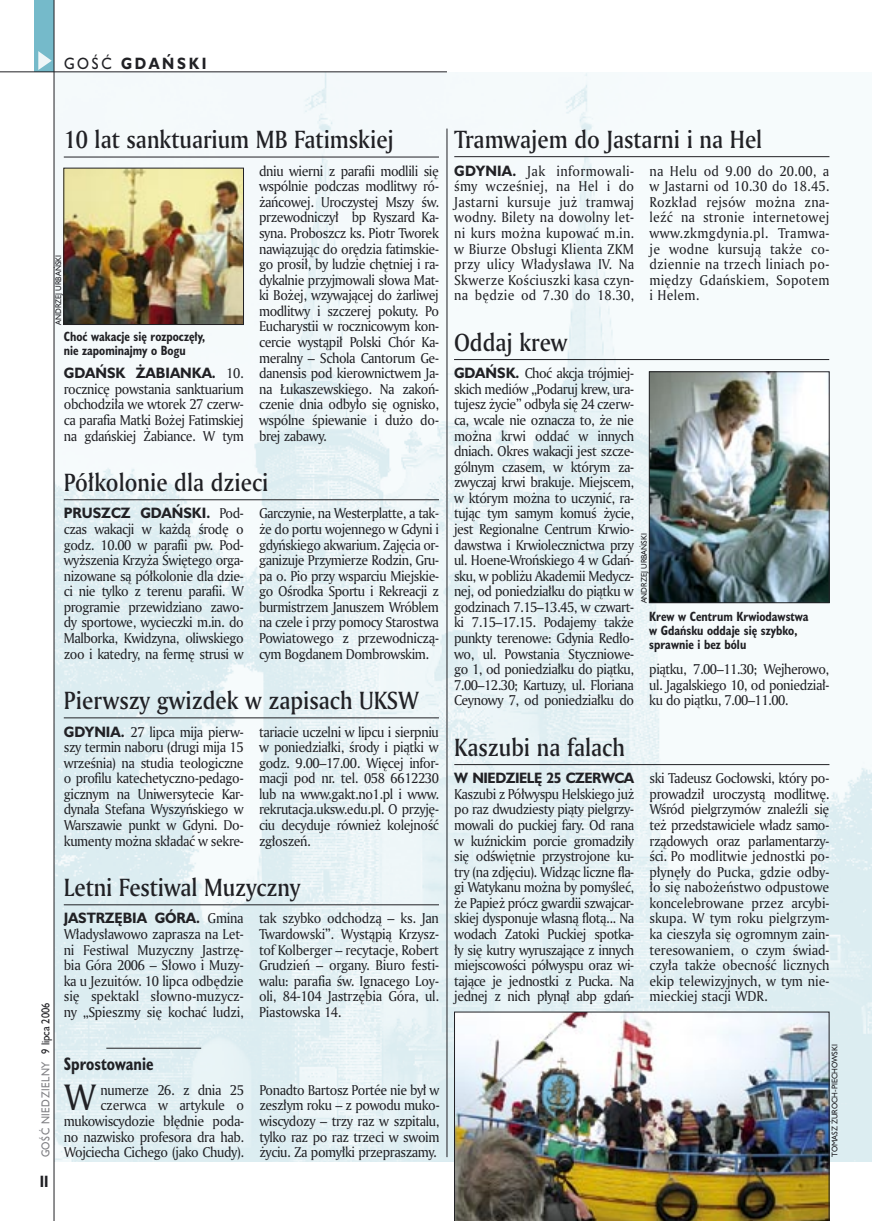
<style>
.page{position:relative;width:872px;height:1221px;background:#fff}
.page>*{position:absolute;margin:0;border:0;box-sizing:border-box;transform-origin:0 0}
._02-1_body_z_incjalem_2{font:35.55px "Amerigo PL";color:#212125;scale:.94 1}
._05d_tytyl_Kronika_AmMd_16_pt{font:24px "Amerigo Md PL";color:#212125;scale:.9 1}
._04_srodtytul_HuCB_11_pt{font:700 16.5px "Humanst 521 Cn PL";color:#212125;scale:.94 1}
._15a_temat_lewo{font:700 15px "Humanst 521 PL";letter-spacing:.2em;color:#212125;scale:.9 1}
._16_pagina_lewa{font:700 15px "Humanst 521 Cn PL";color:#212125;scale:.94 1}
._01_body_tekst{font:13.8px/15.6px "Amerigo PL";letter-spacing:-.03em;color:#212125;text-align:justify;scale:.94 1}
._02-1_body_z_incjalem_2-2{font:13.8px/15.6px "Amerigo PL";letter-spacing:-.03em;color:#212125;text-align:right;scale:.94 1}
._09_podpis_zdjecia_HuCnB{font:700 12.3px/14.4px "Humanst 521 Cn PL";color:#212125;scale:.94 1}
._18a_data_lewa_GOSC{font:10.5px "Humanst 521 PL";letter-spacing:.05em;color:#7f7f83;scale:.9 1}
._18_data_lewa{font:10.5px "Humanst 521 PL";color:#212125;scale:.9 1}
._09a_autor_zdjecia_Hu_5_pt{font:7.5px "Humanst 521 PL";color:#212125;scale:.94 1}
.s1{font-weight:400}
.s2{font-family:"Humanst 521 PL";font-weight:700}
</style>
<div class="page">
<img style="left:55px;top:72px;width:817px;height:1089px">
<div style="left:35px;top:0;width:19px;height:72px;background:#75baca"></div>
<svg style="left:38px;top:51px;width:14px;height:19px"></svg>
<hr style="left:54px;top:0;width:1px;height:1220px;background:#212125">
<hr style="left:0;top:72px;width:447px;height:1px;background:#212125">
<hr style="left:447px;top:129px;width:1px;height:1027px;background:#212125">
<hr style="left:64px;top:157px;width:375px;height:1px;background:#212125">
<hr style="left:64px;top:904px;width:375px;height:1px;background:#212125">
<hr style="left:454px;top:156px;width:375px;height:1px;background:#212125">
<img style="left:66px;top:170px;width:176px;height:153px">
<div style="left:64px;top:168px;width:180px;height:157px;border:1px solid #212125"></div>
<hr style="left:454px;top:359px;width:375px;height:1px;background:#212125">
<img style="left:651px;top:373px;width:176px;height:228px">
<div style="left:649px;top:371px;width:180px;height:232px;border:1px solid #212125"></div>
<hr style="left:64px;top:499px;width:375px;height:1px;background:#212125">
<hr style="left:64px;top:717px;width:375px;height:1px;background:#212125">
<hr style="left:454px;top:764px;width:375px;height:1px;background:#212125">
<img style="left:454px;top:1011px;width:375px;height:209px">
<hr style="left:106px;top:1047px;width:95px;height:1px;background:#212125">
<p class="_15a_temat_lewo" style="left:64px;top:53px;width:160px"><span class="s1">GOŚĆ</span> GDAŃSKI</p>
<p class="_05d_tytyl_Kronika_AmMd_16_pt" style="left:64px;top:123px;width:368px">10 lat sanktuarium MB Fatimskiej</p>
<p class="_09a_autor_zdjecia_Hu_5_pt" style="left:53px;top:325px;width:76px;rotate:-90deg">ANDRZEJ URBAŃSKI</p>
<p class="_09_podpis_zdjecia_HuCnB" style="left:64px;top:329px;width:152px">Choć wakacje się rozpoczęły, nie zapominajmy o Bogu</p>
<p class="_01_body_tekst" style="left:64px;top:365px;width:193px"><span class="s2">GDAŃSK ŻABIANKA.</span> 10. rocznicę powstania sanktuarium obchodziła we wtorek 27 czerw&shy;ca parafia Matki Bożej Fatimskiej na gdańskiej Żabiance. W tym</p>
<p class="_01_body_tekst" style="left:259px;top:162px;width:193px">dniu wierni z parafii modlili się wspólnie podczas modlitwy ró&shy;żańcowej. Uroczystej Mszy św. przewodniczył bp Ryszard Ka&shy;syna. Proboszcz ks. Piotr Tworek nawiązując do orędzia fatimskie&shy;go prosił, by ludzie chętniej i ra&shy;dykalnie przyjmowali słowa Mat&shy;ki Bożej, wzywającej do żarliwej modlitwy i szczerej pokuty. Po Eucharystii w rocznicowym kon&shy;cercie wystąpił Polski Chór Ka&shy;meralny – Schola Cantorum Ge&shy;danensis pod kierownictwem Ja&shy;na Łukaszewskiego. Na zakoń&shy;czenie dnia odbyło się ognisko, wspólne śpiewanie i dużo do&shy;brej zabawy.</p>
<p class="_05d_tytyl_Kronika_AmMd_16_pt" style="left:64px;top:466px;width:229px">Półkolonie dla dzieci</p>
<p class="_01_body_tekst" style="left:64px;top:505px;width:193px"><span class="s2">PRUSZCZ GDAŃSKI.</span> Pod&shy;czas wakacji w każdą środę o godz. 10.00 w parafii pw. Pod&shy;wyższenia Krzyża Świętego orga&shy;nizowane są półkolonie dla dzie&shy;ci nie tylko z terenu parafii. W programie przewidziano zawo&shy;dy sportowe, wycieczki m.in. do Malborka, Kwidzyna, oliwskiego zoo i katedry, na fermę strusi w</p>
<p class="_01_body_tekst" style="left:259px;top:505px;width:193px">Garczynie, na Westerplatte, a tak&shy;że do portu wojennego w Gdyni i gdyńskiego akwarium. Zajęcia or&shy;ganizuje Przymierze Rodzin, Gru&shy;pa o. Pio przy wsparciu Miejskie&shy;go Ośrodka Sportu i Rekreacji z burmistrzem Januszem Wróblem na czele i przy pomocy Starostwa Powiatowego z przewodniczą&shy;cym Bogdanem Dombrowskim.</p>
<p class="_05d_tytyl_Kronika_AmMd_16_pt" style="left:64px;top:684px;width:396px">Pierwszy gwizdek w zapisach UKSW</p>
<p class="_01_body_tekst" style="left:64px;top:723px;width:193px"><span class="s2">GDYNIA.</span> 27 lipca mija pierw&shy;szy termin naboru (drugi mija 15 września) na studia teologiczne o profilu katechetyczno-pedago&shy;gicznym na Uniwersytecie Kar&shy;dynała Stefana Wyszyńskiego w Warszawie punkt w Gdyni. Do&shy;kumenty można składać w sekre-</p>
<p class="_01_body_tekst" style="left:259px;top:723px;width:193px">tariacie uczelni w lipcu i sierpniu w poniedziałki, środy i piątki w godz. 9.00–17.00. Więcej infor&shy;macji pod nr. tel. 058 6612230 lub na www.gakt.no1.pl i www. rekrutacja.uksw.edu.pl. O przyję&shy;ciu decyduje również kolejność zgłoszeń.</p>
<p class="_18_data_lewa" style="left:38px;top:1053px;width:58px;rotate:-90deg">9 lipca 2006</p>
<p class="_18a_data_lewa_GOSC" style="left:38px;top:1157px;width:108px;rotate:-90deg">GOŚĆ NIEDZIELNY</p>
<p class="_16_pagina_lewa" style="left:40px;top:1170px;width:11px">II</p>
<p class="_05d_tytyl_Kronika_AmMd_16_pt" style="left:64px;top:871px;width:264px">Letni Festiwal Muzyczny</p>
<p class="_01_body_tekst" style="left:64px;top:910px;width:193px"><span class="s2">JASTRZĘBIA GÓRA.</span> Gmina Władysławowo zaprasza na Let&shy;ni Festiwal Muzyczny Jastrzę&shy;bia Góra 2006 – Słowo i Muzy&shy;ka u Jezuitów. 10 lipca odbędzie się spektakl słowno-muzycz&shy;ny „Spieszmy się kochać ludzi,</p>
<p class="_01_body_tekst" style="left:259px;top:910px;width:193px">tak szybko odchodzą – ks. Jan Twardowski”. Wystąpią Krzysz&shy;tof Kolberger – recytacje, Robert Grudzień – organy. Biuro festi&shy;walu: parafia św. Ignacego Loy&shy;oli, 84-104 Jastrzębia Góra, ul.<br>Piastowska 14.</p>
<p class="_04_srodtytul_HuCB_11_pt" style="left:64px;top:1052px;width:97px">Sprostowanie</p>
<p class="_02-1_body_z_incjalem_2" style="left:64px;top:1073px;width:35px">W</p>
<p class="_02-1_body_z_incjalem_2-2" style="left:64px;top:1081px;width:193px">numerze 26. z dnia 25 czerwca w artykule o mukowiscydozie błędnie poda&shy;no nazwisko profesora dra hab.<br>Wojciecha Cichego (jako Chudy).</p>
<p class="_02-1_body_z_incjalem_2-2" style="left:259px;top:1081px;width:193px;text-align:justify">Ponadto Bartosz Portée nie był w zeszłym roku – z powodu muko&shy;wiscydozy – trzy raz w szpitalu, tylko raz po raz trzeci w swoim życiu. Za pomyłki przepraszamy.</p>
<p class="_05d_tytyl_Kronika_AmMd_16_pt" style="left:454px;top:123px;width:344px">Tramwajem do Jastarni i na Hel</p>
<p class="_01_body_tekst" style="left:454px;top:162px;width:193px"><span class="s2">GDYNIA.</span> Jak informowali&shy;śmy wcześniej, na Hel i do Jastarni kursuje już tramwaj wodny. Bilety na dowolny let&shy;ni kurs można kupować m.in. w Biurze Obsługi Klienta ZKM przy ulicy Władysława IV. Na Skwerze Kościuszki kasa czyn&shy;na będzie od 7.30 do 18.30,</p>
<p class="_01_body_tekst" style="left:649px;top:162px;width:193px">na Helu od 9.00 do 20.00, a w Jastarni od 10.30 do 18.45.<br>Rozkład rejsów można zna&shy;leźć na stronie internetowej www.zkmgdynia.pl. Tramwa&shy;je wodne kursują także co&shy;dziennie na trzech liniach po&shy;między Gdańskiem, Sopotem i Helem.</p>
<p class="_05d_tytyl_Kronika_AmMd_16_pt" style="left:454px;top:326px;width:128px">Oddaj krew</p>
<p class="_01_body_tekst" style="left:454px;top:365px;width:193px"><span class="s2">GDAŃSK.</span> Choć akcja trójmiej&shy;skich mediów „Podaruj krew, ura&shy;tujesz życie” odbyła się 24 czerw&shy;ca, wcale nie oznacza to, że nie można krwi oddać w innych dniach. Okres wakacji jest szcze&shy;gólnym czasem, w którym za&shy;zwyczaj krwi brakuje. Miejscem, w którym można to uczynić, ra&shy;tując tym samym komuś życie, jest Regionalne Centrum Krwio&shy;dawstwa i Krwiolecznictwa przy ul. Hoene-Wrońskiego 4 w Gdań&shy;sku, w pobliżu Akademii Medycz&shy;nej, od poniedziałku do piątku w godzinach 7.15–13.45, w czwart&shy;ki 7.15–17.15. Podajemy także punkty terenowe: Gdynia Redło&shy;wo, ul. Powstania Styczniowe&shy;go 1, od poniedziałku do piątku, 7.00–12.30; Kartuzy, ul. Floriana Ceynowy 7, od poniedziałku do</p>
<p class="_09a_autor_zdjecia_Hu_5_pt" style="left:639px;top:603px;width:76px;rotate:-90deg">ANDRZEJ URBAŃSKI</p>
<p class="_09_podpis_zdjecia_HuCnB" style="left:649px;top:608px;width:171px">Krew w Centrum Krwiodawstwa w Gdańsku oddaje się szybko, sprawnie i bez bólu</p>
<p class="_01_body_tekst" style="left:649px;top:661px;width:193px">piątku, 7.00–11.30; Wejherowo, ul. Jagalskiego 10, od poniedział&shy;ku do piątku, 7.00–11.00.</p>
<p class="_05d_tytyl_Kronika_AmMd_16_pt" style="left:454px;top:731px;width:191px">Kaszubi na falach</p>
<p class="_01_body_tekst" style="left:454px;top:770px;width:193px"><span class="s2">W NIEDZIELĘ 25 CZERWCA </span>Kaszubi z Półwyspu Helskiego już po raz dwudziesty piąty pielgrzy&shy;mowali do puckiej fary. Od rana w kuźnickim porcie gromadziły się odświętnie przystrojone ku&shy;try (na zdjęciu). Widząc liczne fla&shy;gi Watykanu można by pomyśleć, że Papież prócz gwardii szwajcar&shy;skiej dysponuje własną flotą... Na wodach Zatoki Puckiej spotka&shy;ły się kutry wyruszające z innych miejscowości półwyspu oraz wi&shy;tające je jednostki z Pucka. Na jednej z nich płynął abp gdań-</p>
<p class="_01_body_tekst" style="left:649px;top:770px;width:193px">ski Tadeusz Gocłowski, który po&shy;prowadził uroczystą modlitwę.<br>Wśród pielgrzymów znaleźli się też przedstawiciele władz samo&shy;rządowych oraz parlamentarzy&shy;ści. Po modlitwie jednostki po&shy;płynęły do Pucka, gdzie odby&shy;ło się nabożeństwo odpustowe koncelebrowane przez arcybi&shy;skupa. W tym roku pielgrzym&shy;ka cieszyła się ogromnym zain&shy;teresowaniem, o czym świad&shy;czyła także obecność licznych ekip telewizyjnych, w tym nie&shy;mieckiej stacji WDR.</p>
<p class="_09a_autor_zdjecia_Hu_5_pt" style="left:829px;top:1156px;width:121px;rotate:-90deg">TOMASZ ŻUROCH-PIECHOWSKI</p>
</div>
